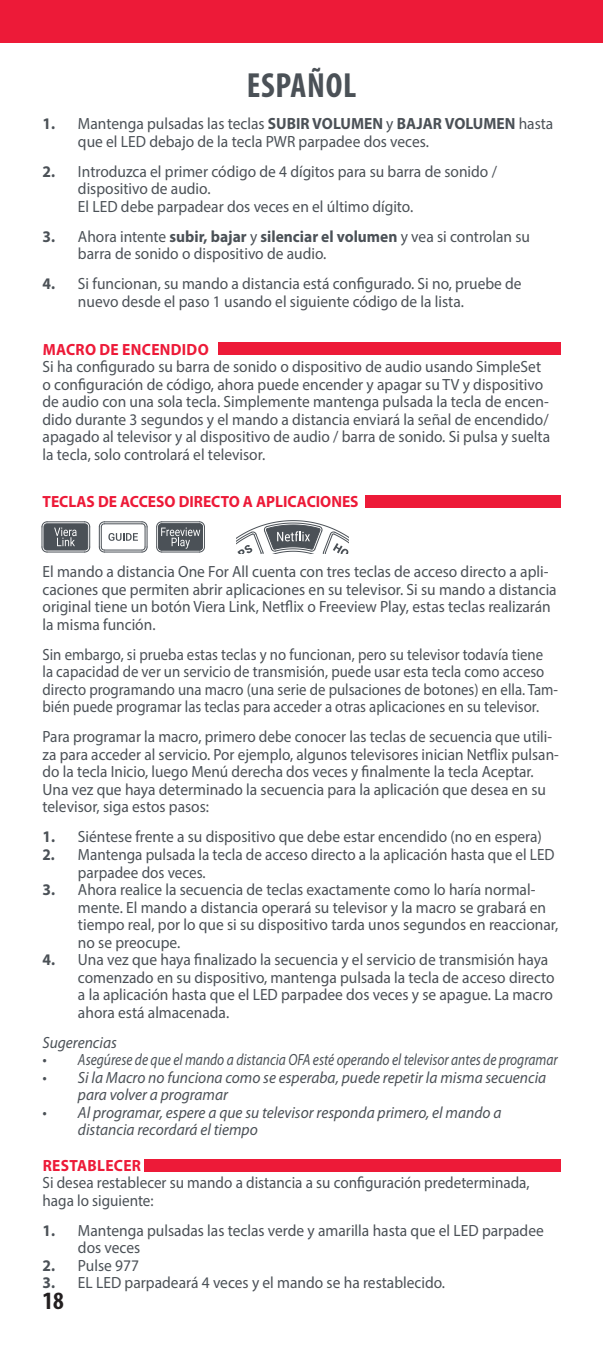
<style>
.page{position:relative;width:603px;height:1347px;background:#fff}
.page>*{position:absolute;margin:0;border:0;box-sizing:border-box;transform-origin:0 0}
.t1{font:700 condensed 35px "Myriad Pro";letter-spacing:.02em;color:#4b5157}
.t2{font:700 condensed 25px "Myriad Pro";color:#231f20}
.t3{font:16.25px/17.5px "Myriad Pro";color:#4b5157;scale:.95 1}
.t4{font:16.25px/17.5px "Myriad Pro";color:#4b5157;scale:.94 1}
.t5{font:16.25px/17.5px "Myriad Pro";color:#4b5157;scale:.91 1}
.t6{font:italic 16.25px/17.5px "Myriad Pro";color:#4b5157;scale:.95 1}
.t7{font:16.25px/17.5px "Myriad Pro";color:#4b5157;scale:.93 1}
.t8{font:700 16.25px "Myriad Pro";color:#ed1a38;scale:.95 1}
.t9{font:700 16.25px "Myriad Pro";letter-spacing:.02em;color:#ed1a38;scale:.95 1}
.s1{font-weight:700}
</style>
<div class="page">
<div style="left:0;top:0;width:602px;height:43px;background:#ed1a38"></div>
<div style="left:218px;top:342px;width:342px;height:13px;background:#ed1a38"></div>
<div style="left:364px;top:495px;width:196px;height:12px;background:#ed1a38"></div>
<div style="left:144px;top:1159px;width:416px;height:12px;background:#ed1a38"></div>
<svg style="left:98px;top:521px;width:50px;height:32px"></svg>
<svg style="left:41px;top:521px;width:49px;height:32px;background:#6f7479"></svg>
<svg style="left:156px;top:521px;width:49px;height:32px;background:#71767b"></svg>
<svg style="left:237px;top:520px;width:111px;height:34px"></svg>
<h1 class="t1" style="left:246px;top:64px;width:111px">ESPAÑOL</h1>
<p class="t3" style="left:78px;top:115px;width:501px;text-indent:-35px"><span class="s1">1.</span> Mantenga pulsadas las teclas <span class="s1">SUBIR VOLUMEN</span> y <span class="s1">BAJAR VOLUMEN</span> hasta que el LED debajo de la tecla PWR parpadee dos veces.</p>
<p class="t3" style="left:78px;top:162px;width:442px;text-indent:-35px"><span class="s1">2.</span> Introduzca el primer código de 4 dígitos para su barra de sonido / dispositivo de audio.<br>El LED debe parpadear dos veces en el último dígito.</p>
<p class="t3" style="left:78px;top:227px;width:477px;text-indent:-35px"><span class="s1">3.</span> Ahora intente <span class="s1">subir, bajar</span> y <span class="s1">silenciar el volumen</span> y vea si controlan su barra de sonido o dispositivo de audio.</p>
<p class="t3" style="left:78px;top:275px;width:468px;text-indent:-35px"><span class="s1">4.</span> Si funcionan, su mando a distancia está configurado. Si no, pruebe de nuevo desde el paso 1 usando el siguiente código de la lista.</p>
<p class="t9" style="left:43px;top:340px;width:176px">MACRO DE ENCENDIDO</p>
<p class="t3" style="left:43px;top:358px;width:535px">Si ha configurado su barra de sonido o dispositivo de audio usando SimpleSet o configuración de código, ahora puede encender y apagar su TV y dispositivo de audio con una sola tecla. Simplemente mantenga pulsada la tecla de encen&shy;dido durante 3 segundos y el mando a distancia enviará la señal de encendido/ apagado al televisor y al dispositivo de audio / barra de sonido. Si pulsa y suelta la tecla, solo controlará el televisor.</p>
<p class="t8" style="left:43px;top:493px;width:334px">TECLAS DE ACCESO DIRECTO A APLICACIONES</p>
<p class="t3" style="left:43px;top:563px;width:542px">El mando a distancia One For All cuenta con tres teclas de acceso directo a apli&shy;caciones que permiten abrir aplicaciones en su televisor. Si su mando a distancia original tiene un botón Viera Link, Netflix o Freeview Play, estas teclas realizarán la misma función.</p>
<p class="t5" style="left:43px;top:645px;width:568px">Sin embargo, si prueba estas teclas y no funcionan, pero su televisor todavía tiene<br>la capacidad de ver un servicio de transmisión, puede usar esta tecla como acceso directo programando una macro (una serie de pulsaciones de botones) en ella. Tam&shy;bién puede programar las teclas para acceder a otras aplicaciones en su televisor.</p>
<p class="t4" style="left:43px;top:728px;width:550px">Para programar la macro, primero debe conocer las teclas de secuencia que utili&shy;za para acceder al servicio. Por ejemplo, algunos televisores inician Netflix pulsan&shy;do la tecla Inicio, luego Menú derecha dos veces y finalmente la tecla Aceptar.<br>Una vez que haya determinado la secuencia para la aplicación que desea en su televisor, siga estos pasos:</p>
<p class="t3" style="left:43px;top:828px;width:527px"><span class="s1">1.</span> Siéntese frente a su dispositivo que debe estar encendido (no en espera)</p>
<p class="t7" style="left:78px;top:845px;width:513px;text-indent:-35px"><span class="s1">2.</span> Mantenga pulsada la tecla de acceso directo a la aplicación hasta que el LED parpadee dos veces.</p>
<p class="t3" style="left:78px;top:880px;width:507px;text-indent:-35px"><span class="s1">3.</span> Ahora realice la secuencia de teclas exactamente como lo haría normal&shy;mente. El mando a distancia operará su televisor y la macro se grabará en tiempo real, por lo que si su dispositivo tarda unos segundos en reaccionar, no se preocupe.</p>
<p class="t3" style="left:78px;top:950px;width:503px;text-indent:-35px"><span class="s1">4.</span> Una vez que haya finalizado la secuencia y el servicio de transmisión haya comenzado en su dispositivo, mantenga pulsada la tecla de acceso directo a la aplicación hasta que el LED parpadee dos veces y se apague. La macro ahora está almacenada.</p>
<p class="t6" style="left:43px;top:1033px;width:80px">Sugerencias</p>
<p class="t6" style="left:43px;top:1051px;width:543px">• Asegúrese de que el mando a distancia OFA esté operando el televisor antes de programar</p>
<p class="t6" style="left:78px;top:1068px;width:494px;text-indent:-35px">• Si la Macro no funciona como se esperaba, puede repetir la misma secuencia para volver a programar</p>
<p class="t6" style="left:78px;top:1103px;width:447px;text-indent:-35px">• Al programar, espere a que su televisor responda primero, el mando a distancia recordará el tiempo</p>
<p class="t9" style="left:43px;top:1156px;width:105px">RESTABLECER</p>
<p class="t7" style="left:43px;top:1173px;width:525px">Si desea restablecer su mando a distancia a su configuración predeterminada, haga lo siguiente:</p>
<p class="t3" style="left:78px;top:1221px;width:491px;text-indent:-35px"><span class="s1">1.</span> Mantenga pulsadas las teclas verde y amarilla hasta que el LED parpadee dos veces</p>
<p class="t3" style="left:43px;top:1256px;width:103px"><span class="s1">2.</span> Pulse 977</p>
<p class="t3" style="left:43px;top:1273px;width:425px"><span class="s1">3.</span> EL LED parpadeará 4 veces y el mando se ha restablecido.</p>
<h2 class="t2" style="left:43px;top:1285px;width:23px">18</h2>
</div>
